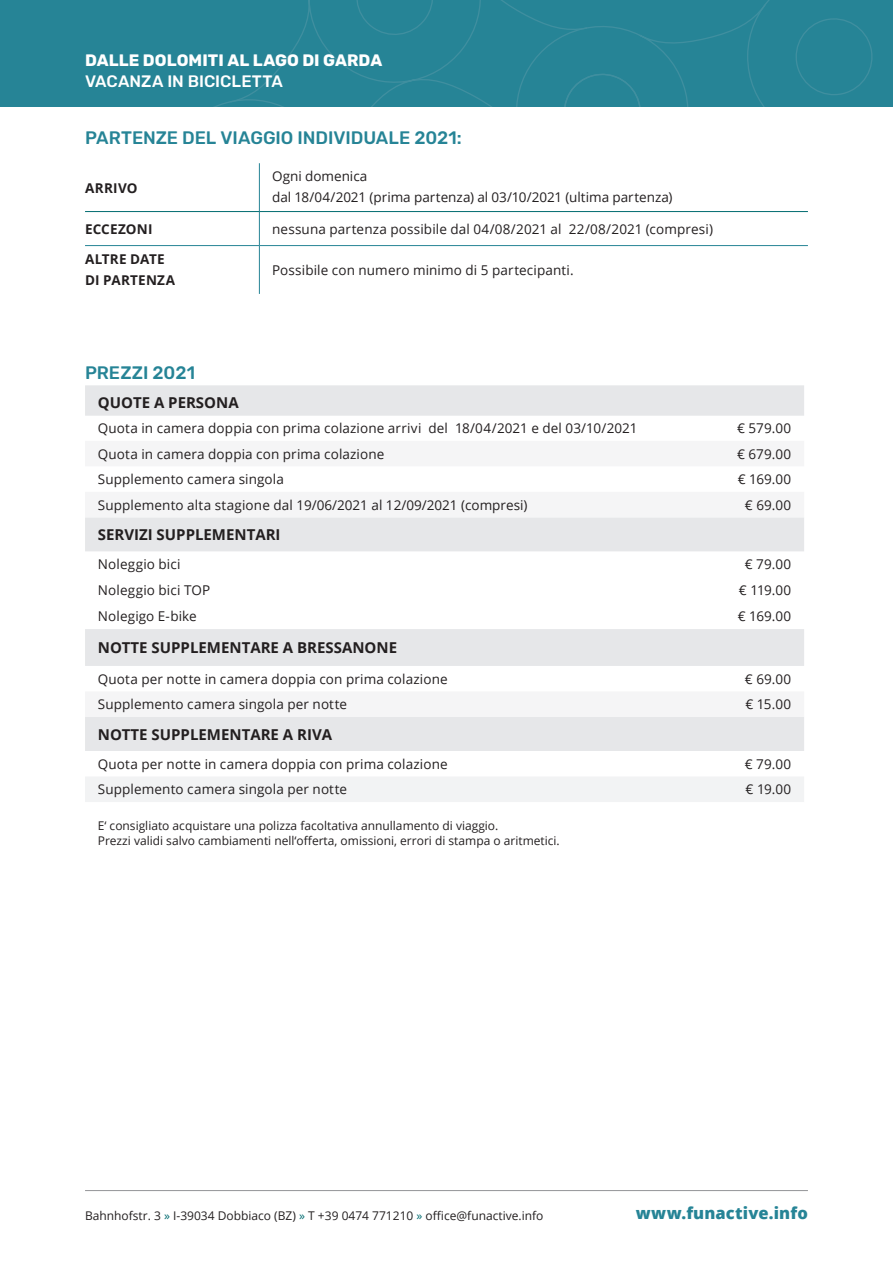
<style>
.page{position:relative;width:893px;height:1263px;background:#fff}
.page>*{position:absolute;margin:0;border:0;box-sizing:border-box;transform-origin:0 0}
.t1{font:500 18px "Rubik";letter-spacing:-.005em;color:#268496}
.t2{font:700 16.5px "Rubik";letter-spacing:.005em;color:#fff}
.t3{font:500 16.5px "Rubik";color:#fff}
.t4{font:800 16.5px "Open Sans";letter-spacing:.01em;color:#268496}
.t5{font:700 15px "Open Sans";color:#231f20}
.t6{font:13.5px/21px "Open Sans";letter-spacing:.01em;color:#231f20}
.t7{font:700 13.5px/21px "Open Sans";letter-spacing:.025em;color:#231f20}
.t8{font:12px/15px "Open Sans";color:#231f20}
.s1{color:#006b70}
</style>
<div class="page">
<div style="left:0;top:0;width:893px;height:106px;background:#268496"></div>
<svg style="left:216px;top:0;width:657px;height:106px"></svg>
<hr style="left:85px;top:1190px;width:723px;height:1px;background:#939598">
<svg style="left:85px;top:385px;width:719px;height:366px;fill:#e6e7e9"></svg>
<svg style="left:85px;top:441px;width:719px;height:276px"></svg>
<div style="left:85px;top:777px;width:719px;height:25px;background:#f2f3f4"></div>
<hr style="left:259px;top:163px;width:1px;height:48px;background:#268496">
<hr style="left:259px;top:212px;width:1px;height:33px;background:#268496">
<hr style="left:85px;top:245px;width:174px;height:1px;background:#268496">
<hr style="left:259px;top:245px;width:549px;height:1px;background:#268496">
<hr style="left:259px;top:246px;width:1px;height:48px;background:#268496">
<hr style="left:85px;top:211px;width:174px;height:1px;background:#006b70">
<hr style="left:259px;top:211px;width:549px;height:1px;background:#006b70">
<p class="t2" style="left:85px;top:51px;width:299px">DALLE DOLOMITI AL LAGO DI GARDA</p>
<p class="t3" style="left:85px;top:72px;width:199px">VACANZA IN BICICLETTA</p>
<h1 class="t1" style="left:85px;top:128px;width:177px">PARTENZE DEL VIAGGIO</h1>
<h1 class="t1" style="left:298px;top:128px;width:166px">IN DIVIDUALE 2021:</h1>
<p class="t7" style="left:85px;top:177px;width:54px">ARRIVO</p>
<p class="t6" style="left:272px;top:165px;width:402px">Ogni domenica<br>dal 18/04/2021 (prima partenza) al 03/10/2021 (ultima partenza)</p>
<p class="t7" style="left:85px;top:218px;width:69px">ECCEZONI</p>
<p class="t6" style="left:272px;top:218px;width:442px">nessuna partenza possibile dal 04/08/2021 al 22/08/2021 (compresi)</p>
<p class="t7" style="left:85px;top:249px;width:91px">ALTRE DATE<br>DI PARTE NZA</p>
<p class="t6" style="left:272px;top:259px;width:303px">Possibile con numero minimo di 5 partecipanti.</p>
<h1 class="t1" style="left:85px;top:363px;width:112px">PREZZI 2021</h1>
<p class="t5" style="left:98px;top:392px;width:142px">QUOTE A PERSONA</p>
<p class="t6" style="left:98px;top:418px;width:541px">Quota in camera doppia con prima colazione arrivi del 18/04/2021 e del 03/10/2021</p>
<p class="t6" style="left:737px;top:418px;width:56px">€ 579.00</p>
<p class="t6" style="left:98px;top:443px;width:288px">Quota in camera doppia con prima colazione</p>
<p class="t6" style="left:737px;top:443px;width:56px">€ 679.00</p>
<p class="t6" style="left:98px;top:468px;width:188px">Supplemento camera singola</p>
<p class="t6" style="left:738px;top:468px;width:55px">€ 169.00</p>
<p class="t6" style="left:98px;top:494px;width:431px">Supplemento alta stagione dal 19/06/2021 al 12/09/2021 (compresi)</p>
<p class="t6" style="left:745px;top:494px;width:48px">€ 69.00</p>
<p class="t5" style="left:98px;top:524px;width:69px">SERVIZI SUPPLE</p>
<p class="t5" style="left:212px;top:524px;width:70px">MENTARI</p>
<p class="t6" style="left:98px;top:553px;width:84px">Noleggio bici</p>
<p class="t6" style="left:745px;top:553px;width:48px">€ 79.00</p>
<p class="t6" style="left:98px;top:579px;width:114px">Noleggio bici TOP</p>
<p class="t6" style="left:739px;top:579px;width:54px">€ 119.00</p>
<p class="t6" style="left:98px;top:605px;width:100px">Nolegigo E-bike</p>
<p class="t6" style="left:738px;top:605px;width:55px">€ 169.00</p>
<p class="t5" style="left:98px;top:637px;width:64px">NOTTE SUPPLE</p>
<p class="t5" style="left:207px;top:637px;width:120px">MENTARE A BRESSA</p>
<p class="t5" style="left:352px;top:637px;width:44px">NONE</p>
<p class="t6" style="left:98px;top:668px;width:351px">Quota per notte in camera doppia con prima colazione</p>
<p class="t6" style="left:745px;top:668px;width:48px">€ 69.00</p>
<p class="t6" style="left:98px;top:694px;width:251px">Supplemento camera singola per notte</p>
<p class="t6" style="left:745px;top:694px;width:48px">€ 15.00</p>
<p class="t5" style="left:98px;top:724px;width:64px">NOTTE SUPPLE</p>
<p class="t5" style="left:207px;top:724px;width:125px">MENTARE A RIVA</p>
<p class="t6" style="left:98px;top:753px;width:351px">Quota per notte in camera doppia con prima colazione</p>
<p class="t6" style="left:745px;top:753px;width:48px">€ 79.00</p>
<p class="t6" style="left:98px;top:779px;width:251px">Supplemento camera singola per notte</p>
<p class="t6" style="left:746px;top:779px;width:47px">€ 19.00</p>
<p class="t8" style="left:98px;top:818px;width:464px">E‘ consigliato acquistare una polizza facoltativa annullamento di viaggio.<br>Prezzi validi salvo cambiamenti nell‘offerta, omissioni, errori di stampa o aritmetici.</p>
<p class="t8" style="left:85px;top:1207px;width:460px">Bahnhofstr. 3 <span class="s1">»</span> I-39034 Dobbiaco (BZ) <span class="s1">»</span> T +39 0474 771210 <span class="s1">»</span> office@funactive.info</p>
<p class="t4" style="left:636px;top:1200px;width:174px">www.funactive.info</p>
</div>
